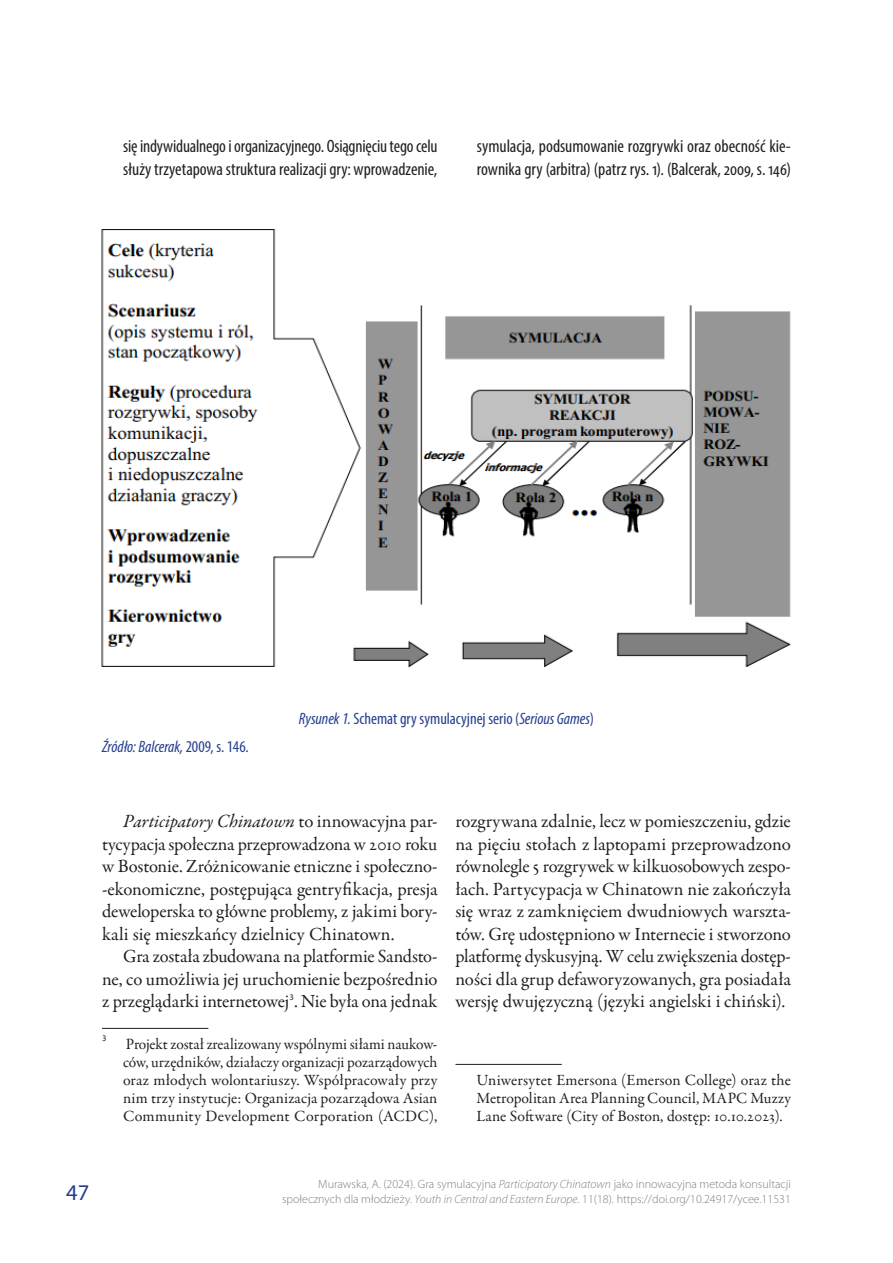
<style>
.page{position:relative;width:893px;height:1263px;background:#fff}
.page>*{position:absolute;margin:0;border:0;box-sizing:border-box;transform-origin:0 0}
.t1{font:22.5px "Myriad Pro";color:#253f8e}
.Indent{font:18.75px/22.5px "Garamond Premr Pro";color:#231f20;text-align:justify}
.t2{font:condensed 18px/22.5px "Myriad Pro";letter-spacing:-.005em;color:#231f20}
.Figure_title{font:condensed 16.5px "Myriad Pro";color:#253f8e}
.Figure_title-2{font:italic condensed 16.5px "Myriad Pro";letter-spacing:-.005em;color:#253f8e}
.Footnote{font:15.75px/18px "Garamond Premr Pro";letter-spacing:.005em;color:#231f20;text-align:justify}
.t3{font:300 12px/15px "Myriad Pro";color:#808080;text-align:right}
.Indent-2{font:9.3px "Myriad Pro";color:#231f20;scale:.94 1}
.Footnote-2{font:9.3px "Myriad Pro";color:#231f20;scale:.93 1}
.s1{font-style:normal}
.s2{font-style:italic}
</style>
<div class="page">
<hr style="left:102px;top:1028px;width:106px;height:1px;background:#231f20">
<hr style="left:455px;top:1064px;width:107px;height:1px;background:#231f20">
<img style="left:102px;top:229px;width:688px;height:439px">
<p class="t2" style="left:123px;top:135px;width:316px">się indywidualnego iorganizacyjnego. Osiągnięciu tego celu służy trzyetapowa struktura realizacji gry: wprowadzenie,</p>
<p class="t2" style="left:477px;top:135px;width:316px">symulacja, podsumowanie rozgrywki oraz obecność kie&shy;rownika gry (arbitra) (patrz rys. 1). (Balcerak, 2009, s. 146)</p>
<p class="Figure_title-2" style="left:102px;top:736px;width:148px">Źródło: Balcerak, <span class="s1">2009, s. 146.</span></p>
<p class="Figure_title" style="left:299px;top:708px;width:297px"><span class="s2">Rysunek 1.</span> Schemat gry symulacyjnej serio (<span class="s2">Serious Games</span>)</p>
<p class="Indent" style="left:102px;top:810px;width:337px;text-indent:21px"><span class="s2">Participatory Chinatown</span> to innowacyjna par&shy;tycypacja społeczna przeprowadzona w 2010 roku w Bostonie. Zróżnicowanie etniczne i społeczno--ekonomiczne, postępująca gentryfikacja, presja deweloperska to główne problemy, z jakimi bory&shy;kali się mieszkańcy dzielnicy Chinatown.</p>
<p class="Indent" style="left:102px;top:945px;width:337px;text-indent:21px">Gra została zbudowana na platformie Sandsto&shy;ne, co umożliwia jej uruchomienie bezpośrednio z przeglądarki internetowej . Nie była ona jednak</p>
<p class="Indent-2" style="left:289px;top:990px;width:6px">3</p>
<p class="Footnote-2" style="left:102px;top:1031px;width:6px">3</p>
<p class="Footnote" style="left:123px;top:1035px;width:316px">Projekt został zrealizowany wspólnymi siłami naukow&shy;ców, urzędników, działaczy organizacji pozarządowych oraz młodych wolontariuszy. Współpracowały przy nim trzy instytucje: Organizacja pozarządowa Asian Community Development Corporation (ACDC),</p>
<p class="Indent" style="left:455px;top:810px;width:337px">rozgrywana zdalnie, lecz w pomieszczeniu, gdzie na pięciu stołach z laptopami przeprowadzono równolegle 5 rozgrywek w kilkuosobowych zespo&shy;łach. Partycypacja w Chinatown nie zakończyła się wraz z zamknięciem dwudniowych warszta&shy;tów. Grę udostępniono w Internecie i stworzono platformę dyskusyjną. W celu zwiększenia dostęp&shy;ności dla grup defaworyzowanych, gra posiadała wersję dwujęzyczną (języki angielski i chiński).</p>
<p class="Footnote" style="left:476px;top:1071px;width:316px">Uniwersytet Emersona (Emerson College) oraz the Metropolitan Area Planning Council, MAPC Muzzy Lane Software (City of Boston, dostęp: 10.10.2023).</p>
<p class="t1" style="left:66px;top:1178px;width:25px">47</p>
<p class="t3" style="left:282px;top:1177px;width:510px">Murawska, A. (2024). Gra symulacyjna <span class="s2">Participatory Chinatown</span> jako innowacyjna metoda konsultacji społecznych dla młodzieży. <span class="s2">Youth in Central and Eastern Europe</span>. 11(18). https://doi.org/10.24917/ycee.11531</p>
</div>
